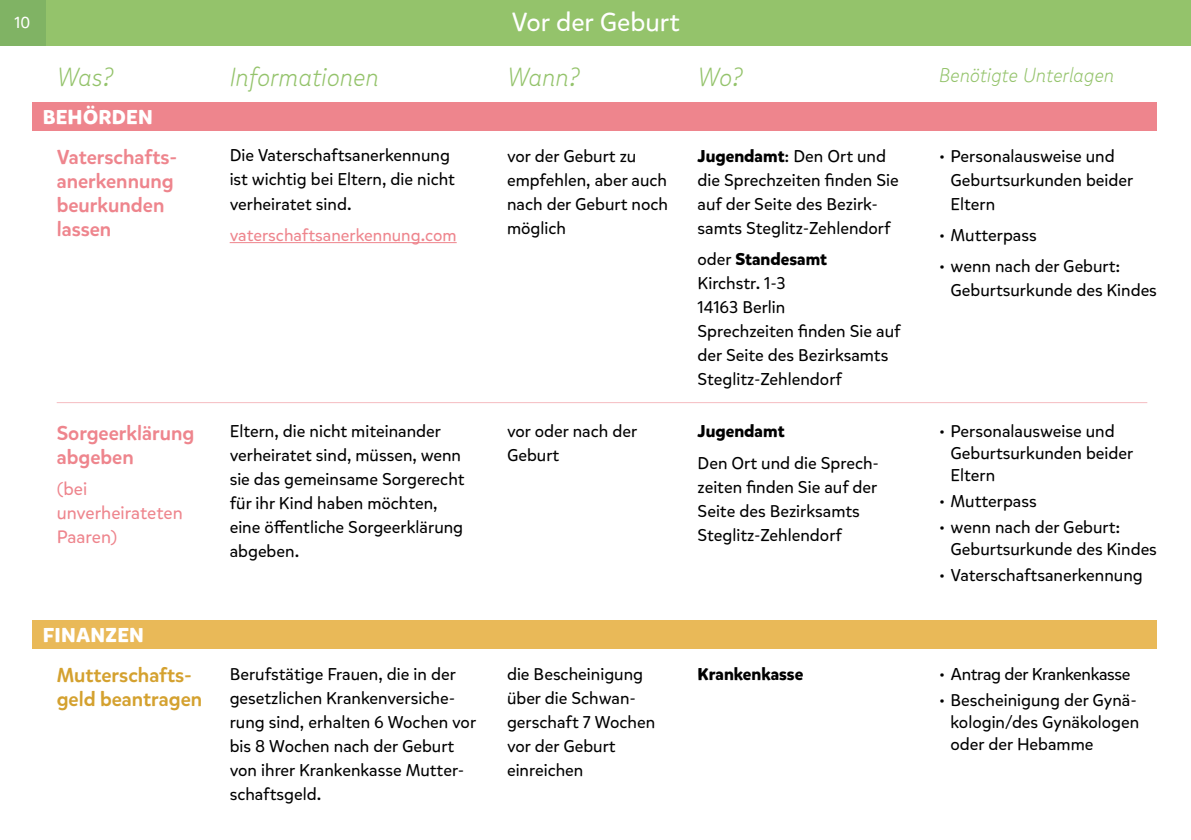
<style>
.page{position:relative;width:1191px;height:840px;background:#fff}
.page>*{position:absolute;margin:0;border:0;box-sizing:border-box;transform-origin:0 0}
.t1{font:italic 300 26px "Mikado";color:#94c36b}
.t2{font:26px "Mikado";color:#fff}
.t3{font:500 20px/24px "Mikado";color:#ee858d}
.t4{font:500 20px/24px "Mikado";color:#d4a12f}
.t5{font:italic 300 20px "Mikado";color:#94c36b}
.t6{font:700 20px "Mikado";letter-spacing:.015em;color:#fff}
.t7{font:18px/24px "Mikado";color:#ee858d}
.t8{font:17px/24px "Mikado";color:#000}
.t9{font:17px "Mikado";color:#ee858d}
.t10{font:17px "Mikado";letter-spacing:-.02em;color:#000}
.t11{font:700 17px "Mikado";color:#000}
.t12{font:16px "Mikado";color:#fff}
.s1{font-weight:700}
</style>
<div class="page">
<div style="left:33px;top:102px;width:1124px;height:28px;background:#ee858d"></div>
<div style="left:33px;top:620px;width:1124px;height:28px;background:#e9b958"></div>
<hr style="left:230px;top:242px;width:227px;height:1px;background:#ee858d">
<hr style="left:57px;top:402px;width:1090px;height:1px;background:#ee858d">
<div style="left:0;top:0;width:1191px;height:45px;background:#94c36b"></div>
<div style="left:0;top:0;width:45px;height:45px;background:#80b364"></div>
<p class="t12" style="left:15px;top:12px;width:17px">10</p>
<h1 class="t2" style="left:511px;top:6px;width:170px">Vor der Geburt</h1>
<h1 class="t1" style="left:57px;top:62px;width:59px">Was?</h1>
<h1 class="t1" style="left:230px;top:62px;width:151px">Informationen</h1>
<h1 class="t1" style="left:507px;top:62px;width:75px">Wann?</h1>
<h1 class="t1" style="left:697px;top:62px;width:47px">Wo?</h1>
<p class="t5" style="left:939px;top:63px;width:177px">Benötigte Unterlagen</p>
<p class="t6" style="left:43px;top:104px;width:112px">BEHÖRDEN</p>
<p class="t3" style="left:57px;top:145px;width:122px">Vaterschafts&shy;anerkennung beurkunden lassen</p>
<p class="t8" style="left:230px;top:144px;width:227px">Die Vaterschaftsanerkennung ist wichtig bei Eltern, die nicht verheiratet sind.</p>
<p class="t9" style="left:230px;top:225px;width:228px">vaterschaftsanerkennung.com</p>
<p class="t3" style="left:57px;top:420px;width:139px">Sorgeerklärung abgeben</p>
<p class="t7" style="left:57px;top:477px;width:128px">(bei unverheirateten<br>Paaren)</p>
<p class="t8" style="left:230px;top:419px;width:236px">Eltern, die nicht miteinander verheiratet sind, müssen, wenn sie das gemeinsame Sorgerecht für ihr Kind haben möchten, eine öffentliche Sorgeerklärung abgeben.</p>
<p class="t8" style="left:507px;top:144px;width:162px">vor der Geburt zu empfehlen, aber auch nach der Geburt noch möglich</p>
<p class="t8" style="left:507px;top:419px;width:132px">vor oder nach der<br>Geburt</p>
<p class="t8" style="left:697px;top:144px;width:203px"><span class="s1">Jugendamt</span>: Den Ort und die Sprechzeiten finden Sie auf der Seite des Bezirk&shy;samts Steglitz-Zehlendorf</p>
<p class="t8" style="left:697px;top:247px;width:205px">oder <span class="s1">Standesamt<br></span>Kirchstr. 1-3<br>14163 Berlin<br>Sprechzeiten finden Sie auf der Seite des Bezirksamts<br>Steglitz-Zehlendorf</p>
<p class="t11" style="left:697px;top:420px;width:88px">Jugendamt</p>
<p class="t8" style="left:697px;top:451px;width:183px">Den Ort und die Sprech&shy;zeiten finden Sie auf der<br>Seite des Bezirksamts<br>Steglitz-Zehlendorf</p>
<p class="t8" style="left:950px;top:144px;width:184px;text-indent:-11px">• Personalausweise und<br>Geburtsurkunden beider<br>Eltern</p>
<p class="t8" style="left:939px;top:223px;width:99px">• Mutterpass</p>
<p class="t8" style="left:950px;top:255px;width:208px;text-indent:-11px">• wenn nach der Geburt:<br>Geburtsurkunde des Kindes</p>
<p class="t8" style="left:950px;top:420px;width:184px;line-height:22px;text-indent:-11px">• Personalausweise und<br>Geburtsurkunden beider<br>Eltern</p>
<p class="t8" style="left:939px;top:489px;width:99px">• Mutterpass</p>
<p class="t8" style="left:950px;top:516px;width:208px;line-height:22px;text-indent:-11px">• wenn nach der Geburt:<br>Geburtsurkunde des Kindes</p>
<p class="t8" style="left:939px;top:563px;width:205px">• Vaterschaftsanerkennung</p>
<p class="t6" style="left:43px;top:622px;width:103px">FINANZEN</p>
<p class="t4" style="left:57px;top:663px;width:147px">Mutterschafts&shy;geld beantragen</p>
<p class="t8" style="left:230px;top:662px;width:248px">Berufstätige Frauen, die in der gesetzlichen Krankenversiche&shy;rung sind, erhalten 6 Wochen vor bis 8 Wochen nach der Geburt von ihrer Krankenkasse Mutter&shy;schaftsgeld.</p>
<p class="t8" style="left:507px;top:662px;width:150px">die Bescheinigung über die Schwan&shy;gerschaft 7 Wochen vor der Geburt einreichen</p>
<p class="t11" style="left:697px;top:663px;width:107px">Krankenkasse</p>
<p class="t10" style="left:939px;top:663px;width:193px">• Antrag der Krankenkasse</p>
<p class="t8" style="left:950px;top:689px;width:190px;line-height:22px;text-indent:-11px">• Bescheinigung der Gynä&shy;kologin/des Gynäkologen oder der Hebamme</p>
</div>
